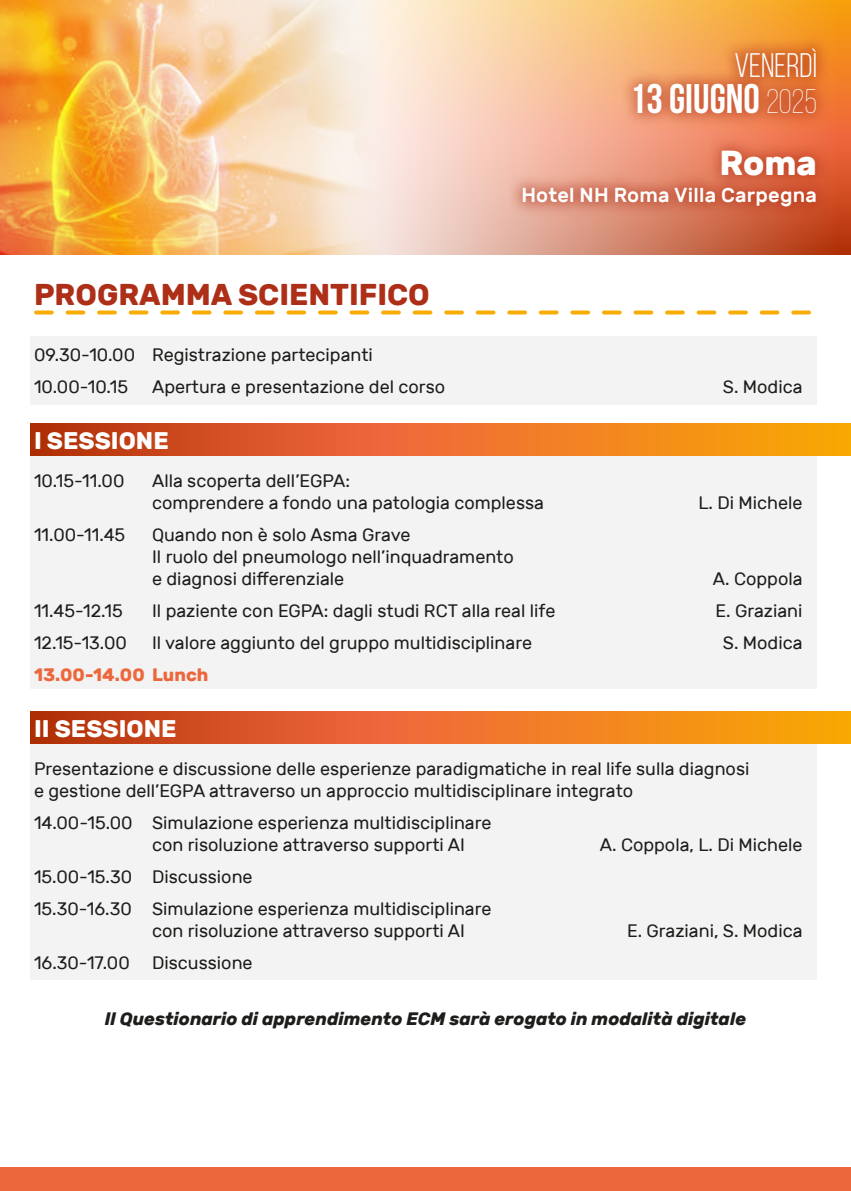
<style>
.page{position:relative;width:851px;height:1191px;background:#fff}
.page>*{position:absolute;margin:0;border:0;box-sizing:border-box;transform-origin:0 0}
.t1{font:700 41.4px "Bebas Neue";color:#fff}
.t2{font:700 34.6px "Rubik";color:#fff}
.t3{font:34px "Bebas Neue";color:#fff}
.t4{font:700 30px "Rubik";color:#ae2f17}
.t5{font:700 24px "Rubik";color:#fff}
.t6{font:500 20.2px "Rubik";letter-spacing:.01em;color:#fff}
.t7{font:18px/22px "Rubik";color:#1d1d1b}
.t8{font:italic 700 18px "Rubik";color:#1d1d1b}
.t9{font:700 18px "Rubik";color:#ec683c}
.s1{font-weight:300;font-size:34px}
</style>
<div class="page">
<div style="left:30px;top:337px;width:786px;height:68px;background:#f3f3f3"></div>
<div style="left:30px;top:734px;width:786px;height:245px;background:#f3f3f3"></div>
<div style="left:30px;top:450px;width:786px;height:238px;background:#f3f3f3"></div>
<svg style="left:30px;top:711px;width:820px;height:32px;background:#e46e1f"></svg>
<svg style="left:30px;top:424px;width:820px;height:31px;background:#e46e1f"></svg>
<svg style="left:383px;top:0;width:467px;height:254px;background:#f0b993"></svg>
<div style="left:507px;top:134px;width:323px;height:87px;background:#ae2f17;opacity:.52"></div>
<img style="left:0;top:0;width:383px;height:254px">
<div style="left:619px;top:33px;width:212px;height:96px;background:#ae2f17;opacity:.52"></div>
<hr style="left:0;top:37px;width:1px;height:143px;background:#fff;opacity:.4">
<svg style="left:36px;top:310px;width:772px;height:4px"></svg>
<div style="left:0;top:1167px;width:850px;height:24px;background:#ec683c"></div>
<h3 class="t3" style="left:734px;top:47px;width:84px">VENERDì</h3>
<h1 class="t1" style="left:629px;top:76px;width:188px">13 GIUGNO <span class="s1">2025</span></h1>
<h3 class="t4" style="left:34px;top:277px;width:397px">PROGRAMMA SCIENTIFICO</h3>
<h2 class="t2" style="left:719px;top:143px;width:99px">Roma</h2>
<p class="t6" style="left:521px;top:184px;width:297px">Hotel NH Roma Villa Carpegna</p>
<p class="t7" style="left:34px;top:339px;width:340px;line-height:32px">09.30-10.00 Registrazione partecipanti<br>10.00-10.15</p>
<p class="t7" style="left:152px;top:376px;width:294px">Apertura e presentazione del corso</p>
<p class="t7" style="left:722px;top:376px;width:81px">S. Modica</p>
<h3 class="t5" style="left:34px;top:427px;width:136px">I SESSIONE</h3>
<p class="t7" style="left:34px;top:470px;width:92px">10.15-11.00</p>
<p class="t7" style="left:152px;top:470px;width:393px">Alla scoperta dell’EGPA:<br>comprendere a fondo una patologia complessa</p>
<p class="t7" style="left:698px;top:492px;width:106px">L. Di Michele</p>
<p class="t7" style="left:34px;top:524px;width:93px">11.00-11.45</p>
<p class="t7" style="left:152px;top:524px;width:363px">Quando non è solo Asma Grave<br>Il ruolo del pneumologo nell’inquadramento e diagnosi differenziale</p>
<p class="t7" style="left:712px;top:568px;width:91px">A. Coppola</p>
<p class="t7" style="left:34px;top:600px;width:90px">11.45-12.15</p>
<p class="t7" style="left:152px;top:600px;width:404px">Il paziente con EGPA: dagli studi RCT alla real life</p>
<p class="t7" style="left:715px;top:600px;width:88px">E. Graziani</p>
<p class="t7" style="left:34px;top:632px;width:94px">12.15-13.00</p>
<p class="t7" style="left:152px;top:632px;width:381px">Il valore aggiunto del gruppo multidisciplinare</p>
<p class="t7" style="left:722px;top:632px;width:81px">S. Modica</p>
<p class="t9" style="left:34px;top:664px;width:176px">13.00-14.00 Lunch</p>
<h3 class="t5" style="left:34px;top:714px;width:144px">II SESSIONE</h3>
<p class="t7" style="left:34px;top:757px;width:716px">Presentazione e discussione delle esperienze paradigmatiche in real life sulla diagnosi e gestione dell’EGPA attraverso un approccio multidisciplinare integrato</p>
<p class="t7" style="left:152px;top:811px;width:341px;text-indent:-118px">14.00-15.00 Simulazione esperienza multidisciplinare con risoluzione attraverso supporti AI</p>
<p class="t7" style="left:600px;top:833px;width:204px">A. Coppola, L. Di Michele</p>
<p class="t7" style="left:34px;top:860px;width:459px;line-height:32px">15.00-15.30 Discussione<br>15.30-16.30 Simulazione esperienza multidisciplinare</p>
<p class="t7" style="left:152px;top:919px;width:314px">con risoluzione attraverso supporti AI</p>
<p class="t7" style="left:627px;top:919px;width:177px">E. Graziani, S. Modica</p>
<p class="t7" style="left:34px;top:951px;width:220px">16.30-17.00 Discussione</p>
<p class="t8" style="left:105px;top:1008px;width:643px">Il Questionario di apprendimento ECM sarà erogato in modalità digitale</p>
</div>
